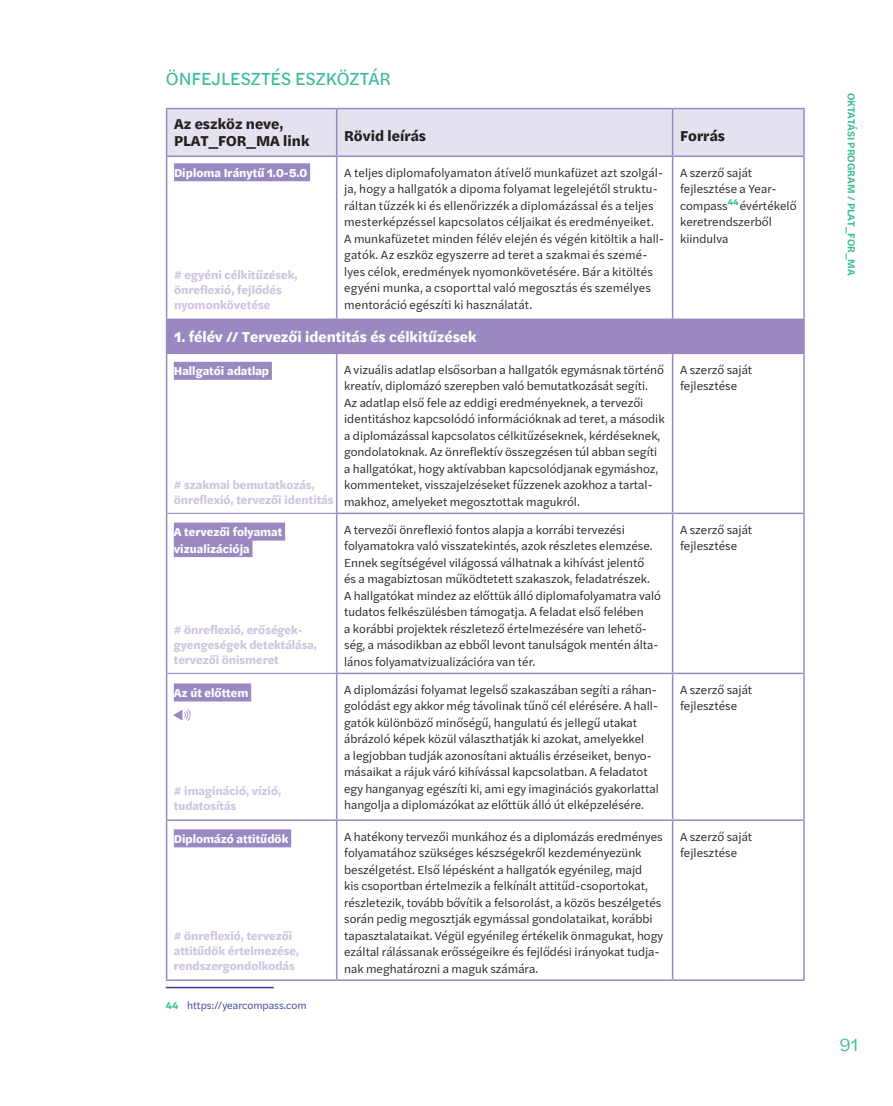
<style>
.page{position:relative;width:893px;height:1106px;background:#fff}
.page>*{position:absolute;margin:0;border:0;box-sizing:border-box;transform-origin:0 0}
._03_másodlagosalcím{font:18px "Halyard Text";color:#3bbd99}
.t1{font:18px "Halyard Text";color:#3bbd99}
.t2{font:700 15px/16.5px "Halyard Text";color:#231f20}
.t3{font:700 15px "Halyard Text";color:#fff}
.t4{font:12px/16.5px "Halyard Text";color:#231f20}
.t5{font:700 12px/15px "Halyard Text";color:#d0c3df}
.t6{font:700 12px/16.5px "Halyard Text";color:#fff}
.t7{font:600 10.5px "Halyard Text";color:#3bbd99}
.lábjegyzet{font:10.5px "Halyard Text";color:#383b96}
.s1{font-weight:600;color:#3bbd99}
</style>
<div class="page">
<div style="left:167px;top:109px;width:636px;height:46px;background:#e5e2f0"></div>
<div style="left:167px;top:319px;width:637px;height:34px;background:#9989c0"></div>
<hr style="left:803px;top:320px;width:2px;height:32px;background:#9989c0">
<hr style="left:166px;top:979px;width:171px;height:2px;background:#9989c0">
<hr style="left:337px;top:979px;width:336px;height:2px;background:#9989c0">
<hr style="left:673px;top:979px;width:132px;height:2px;background:#9989c0">
<hr style="left:166px;top:155px;width:171px;height:2px;background:#9989c0">
<hr style="left:673px;top:155px;width:132px;height:2px;background:#9989c0">
<hr style="left:166px;top:318px;width:171px;height:2px;background:#9989c0">
<hr style="left:337px;top:318px;width:336px;height:2px;background:#9989c0">
<hr style="left:673px;top:318px;width:132px;height:2px;background:#9989c0">
<hr style="left:167px;top:353px;width:169px;height:1px;background:#9989c0">
<hr style="left:336px;top:352px;width:337px;height:2px;background:#9989c0">
<hr style="left:673px;top:352px;width:132px;height:2px;background:#9989c0">
<hr style="left:167px;top:513px;width:169px;height:1px;background:#9989c0">
<hr style="left:336px;top:512px;width:337px;height:2px;background:#9989c0">
<hr style="left:673px;top:512px;width:132px;height:2px;background:#9989c0">
<hr style="left:167px;top:673px;width:169px;height:1px;background:#9989c0">
<hr style="left:336px;top:672px;width:337px;height:2px;background:#9989c0">
<hr style="left:673px;top:672px;width:132px;height:2px;background:#9989c0">
<hr style="left:166px;top:819px;width:171px;height:2px;background:#9989c0">
<hr style="left:337px;top:819px;width:336px;height:2px;background:#9989c0">
<hr style="left:673px;top:819px;width:132px;height:2px;background:#9989c0">
<hr style="left:337px;top:155px;width:336px;height:2px;background:#9989c0">
<hr style="left:336px;top:109px;width:1px;height:46px;background:#9989c0">
<hr style="left:336px;top:157px;width:1px;height:161px;background:#9989c0">
<hr style="left:336px;top:354px;width:1px;height:158px;background:#9989c0">
<hr style="left:336px;top:514px;width:1px;height:158px;background:#9989c0">
<hr style="left:336px;top:674px;width:1px;height:145px;background:#9989c0">
<hr style="left:336px;top:821px;width:1px;height:158px;background:#9989c0">
<hr style="left:672px;top:109px;width:1px;height:46px;background:#9989c0">
<hr style="left:672px;top:157px;width:1px;height:161px;background:#9989c0">
<hr style="left:672px;top:354px;width:1px;height:158px;background:#9989c0">
<hr style="left:672px;top:514px;width:1px;height:158px;background:#9989c0">
<hr style="left:672px;top:674px;width:1px;height:145px;background:#9989c0">
<hr style="left:672px;top:821px;width:1px;height:158px;background:#9989c0">
<hr style="left:166px;top:108px;width:171px;height:1px;background:#9989c0">
<hr style="left:166px;top:109px;width:1px;height:46px;background:#9989c0">
<hr style="left:337px;top:108px;width:336px;height:1px;background:#9989c0">
<hr style="left:673px;top:108px;width:132px;height:1px;background:#9989c0">
<hr style="left:803px;top:109px;width:2px;height:46px;background:#9989c0">
<hr style="left:166px;top:157px;width:1px;height:161px;background:#9989c0">
<hr style="left:803px;top:157px;width:2px;height:161px;background:#9989c0">
<hr style="left:166px;top:320px;width:1px;height:33px;background:#9989c0">
<hr style="left:166px;top:353px;width:1px;height:160px;background:#9989c0">
<hr style="left:803px;top:354px;width:2px;height:158px;background:#9989c0">
<hr style="left:166px;top:513px;width:1px;height:160px;background:#9989c0">
<hr style="left:803px;top:514px;width:2px;height:158px;background:#9989c0">
<hr style="left:166px;top:673px;width:1px;height:146px;background:#9989c0">
<hr style="left:803px;top:674px;width:2px;height:145px;background:#9989c0">
<hr style="left:166px;top:821px;width:1px;height:158px;background:#9989c0">
<hr style="left:803px;top:821px;width:2px;height:158px;background:#9989c0">
<div style="left:174px;top:163px;width:136px;height:18px;background:#9989c0"></div>
<div style="left:174px;top:362px;width:98px;height:18px;background:#9989c0"></div>
<div style="left:174px;top:522px;width:111px;height:18px;background:#9989c0"></div>
<div style="left:174px;top:539px;width:78px;height:18px;background:#9989c0"></div>
<div style="left:174px;top:683px;width:77px;height:18px;background:#9989c0"></div>
<svg style="left:173px;top:709px;width:18px;height:12px"></svg>
<div style="left:174px;top:829px;width:117px;height:18px;background:#9989c0"></div>
<hr style="left:166px;top:986px;width:108px;height:2px;background:#383b96">
<p class="_03_másodlagosalcím" style="left:166px;top:65px;width:227px">ÖNFEJLESZTÉS ESZKÖZTÁR</p>
<p class="t2" style="left:174px;top:115px;width:137px">Az eszköz neve,<br>PLAT_FOR_MA link</p>
<p class="t2" style="left:344px;top:126px;width:83px">Rövid leírás</p>
<p class="t2" style="left:680px;top:126px;width:46px">Forrás</p>
<p class="t6" style="left:174px;top:164px;width:135px">Diploma Iránytű 1.0-5.0</p>
<p class="t4" style="left:344px;top:164px;width:321px">A teljes diplomafolyamaton átívelő munkafüzet azt szolgál&shy;ja, hogy a hallgatók a dipoma folyamat legelejétől struktu&shy;ráltan tűzzék ki és ellenőrizzék a diplomázással és a teljes mesterképzéssel kapcsolatos céljaikat és eredményeiket.<br>A munkafüzetet minden félév elején és végén kitöltik a hall&shy;gatók. Az eszköz egyszerre ad teret a szakmai és szemé&shy;lyes célok, eredmények nyomonkövetésére. Bár a kitöltés egyéni munka, a csoporttal való megosztás és személyes mentoráció egészíti ki használatát.</p>
<p class="t4" style="left:680px;top:164px;width:118px">A szerző saját fejlesztése a Year&shy;compass<sup>44</sup> évértékelő keretrendszerből kiindulva</p>
<p class="t3" style="left:174px;top:325px;width:304px">1. félév // Tervezői identitás és célkitűzések</p>
<p class="t6" style="left:174px;top:362px;width:97px">Hallgatói adatlap</p>
<p class="t5" style="left:174px;top:266px;width:125px"># egyéni célkitűzések, önreflexió, fejlődés nyomonkövetése</p>
<p class="t4" style="left:344px;top:361px;width:322px">A vizuális adatlap elsősorban a hallgatók egymásnak történő kreatív, diplomázó szerepben való bemutatkozását segíti.<br>Az adatlap első fele az eddigi eredményeknek, a tervezői identitáshoz kapcsolódó információknak ad teret, a második a diplomázással kapcsolatos célkitűzéseknek, kérdéseknek, gondolatoknak. Az önreflektív összegzésen túl abban segíti a hallgatókat, hogy aktívabban kapcsolódjanak egymáshoz, kommenteket, visszajelzéseket fűzzenek azokhoz a tartal&shy;makhoz, amelyeket megosztottak magukról.</p>
<p class="t4" style="left:680px;top:361px;width:74px">A szerző saját fejlesztése</p>
<p class="t5" style="left:174px;top:477px;width:161px"># szakmai bemutatkozás, önreflexió, tervezői identitás</p>
<p class="t6" style="left:174px;top:523px;width:110px">A tervezői folyamat vizualizációja</p>
<p class="t5" style="left:174px;top:621px;width:145px"># önreflexió, erőségek&shy;gyengeségek detektálása, tervezői önismeret</p>
<p class="t6" style="left:174px;top:684px;width:76px">Az út előttem</p>
<p class="t5" style="left:174px;top:782px;width:109px"># imagináció, vízió, tudatosítás</p>
<p class="t6" style="left:174px;top:829px;width:116px">Diplomázó attitűdök</p>
<p class="t5" style="left:174px;top:928px;width:127px"># önreflexió, tervezői attitűdök értelmezése, rendszergondolkodás</p>
<p class="lábjegyzet" style="left:166px;top:997px;width:142px"><span class="s1">44</span> https://yearcompass.com</p>
<p class="t4" style="left:344px;top:521px;width:318px">A tervezői önreflexió fontos alapja a korrábi tervezési folyamatokra való visszatekintés, azok részletes elemzése.<br>Ennek segítségével világossá válhatnak a kihívást jelentő<br>és a magabiztosan működtetett szakaszok, feladatrészek.<br>A hallgatókat mindez az előttük álló diplomafolyamatra való tudatos felkészülésben támogatja. A feladat első felében<br>a korábbi projektek részletező értelmezésére van lehető&shy;ség, a másodikban az ebből levont tanulságok mentén álta&shy;lános folyamatvizualizációra van tér.</p>
<p class="t4" style="left:680px;top:521px;width:74px">A szerző saját fejlesztése</p>
<p class="t4" style="left:344px;top:681px;width:316px">A diplomázási folyamat legelső szakaszában segíti a ráhan&shy;golódást egy akkor még távolinak tűnő cél elérésére. A hall&shy;gatók különböző minőségű, hangulatú és jellegű utakat ábrázoló képek közül választhatják ki azokat, amelyekkel<br>a legjobban tudják azonosítani aktuális érzéseiket, benyo&shy;másaikat a rájuk váró kihívással kapcsolatban. A feladatot egy hanganyag egészíti ki, ami egy imaginációs gyakorlattal hangolja a diplomázókat az előttük álló út elképzelésére.</p>
<p class="t4" style="left:680px;top:681px;width:74px">A szerző saját fejlesztése</p>
<p class="t4" style="left:344px;top:827px;width:321px">A hatékony tervezői munkához és a diplomázás eredményes folyamatához szükséges készségekről kezdeményezünk beszélgetést. Első lépésként a hallgatók egyénileg, majd<br>kis csoportban értelmezik a felkínált attitűd-csoportokat, részletezik, tovább bővítik a felsorolást, a közös beszélgetés során pedig megosztják egymással gondolataikat, korábbi tapasztalataikat. Végül egyénileg értékelik önmagukat, hogy ezáltal rálássanak erősségeikre és fejlődési irányokat tudja&shy;nak meghatározni a maguk számára.</p>
<p class="t4" style="left:680px;top:827px;width:74px">A szerző saját fejlesztése</p>
<p class="t7" style="left:859px;top:93px;width:184px;rotate:90deg">Oktatási program / PLAT_FOR_MA</p>
<h1 class="t1" style="left:839px;top:1031px;width:21px">91</h1>
</div>
